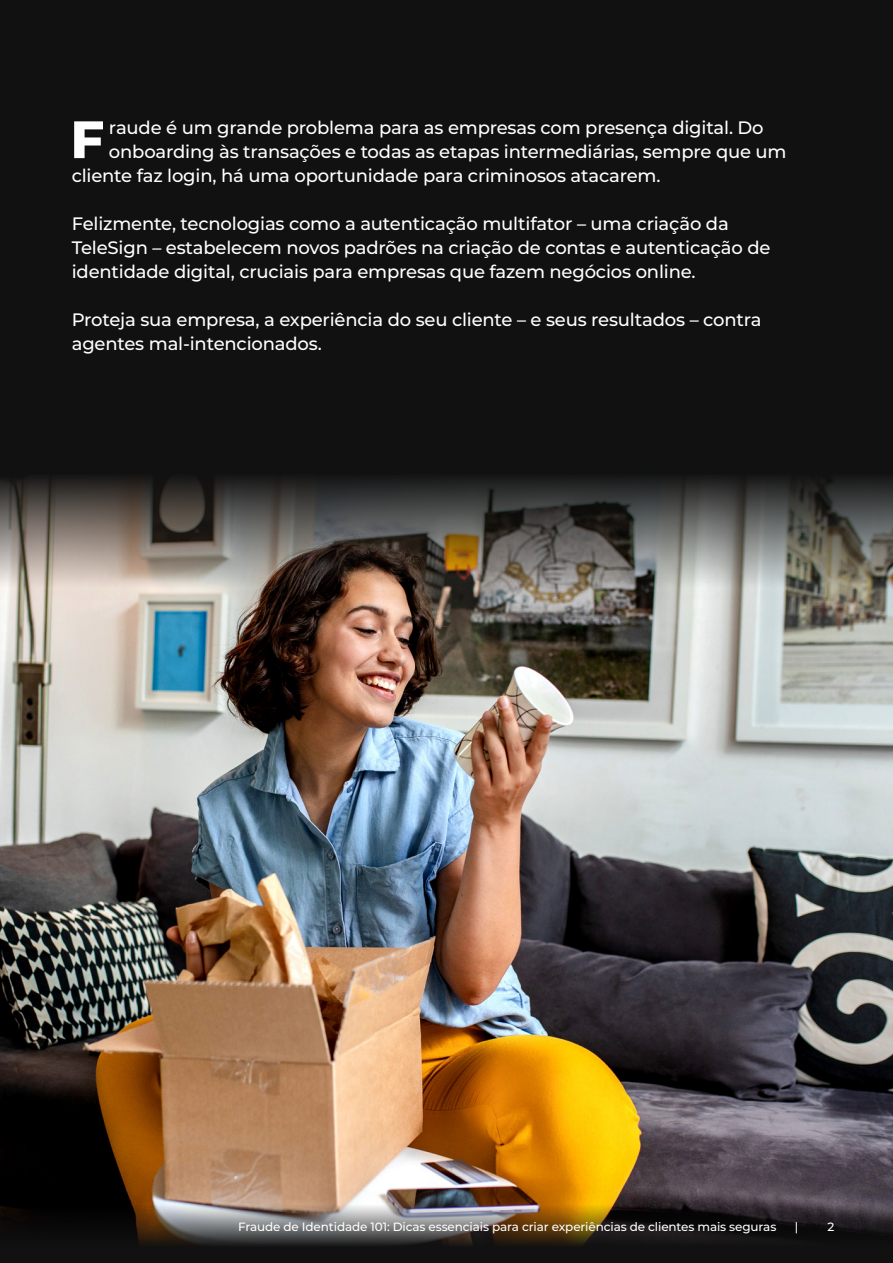
<style>
.page{position:relative;width:893px;height:1263px;background:#fff}
.page>*{position:absolute;margin:0;border:0;box-sizing:border-box;transform-origin:0 0}
.t1{font:800 52.5px "Montserrat";color:#fff}
.t2{font:500 18px/24px "Montserrat";letter-spacing:-.01em;color:#fff}
.t3{font:500 12px "Montserrat";letter-spacing:-.01em;color:#fff}
</style>
<div class="page">
<img style="left:0;top:600px;width:893px;height:590px">
<div style="left:0;top:0;width:893px;height:441px;background:#111"></div>
<img style="left:0;top:441px;width:893px;height:159px">
<img style="left:0;top:1190px;width:893px;height:73px">
<p class="t2" style="left:109px;top:115px;width:656px">raude é um grande problema para as empresas com presença digital. Do</p>
<p class="t2" style="left:109px;top:139px;width:679px">onboarding às transações e todas as etapas intermediárias, sempre que um</p>
<p class="t2" style="left:72px;top:163px;width:590px">cliente faz login, há uma oportunidade para criminosos atacarem.</p>
<p class="t2" style="left:72px;top:211px;width:700px">Felizmente, tecnologias como a autenticação multifator – uma criação da<br>TeleSign – estabelecem novos padrões na criação de contas e autenticação de identidade digital, cruciais para empresas que fazem negócios online.</p>
<p class="t2" style="left:72px;top:307px;width:691px">Proteja sua empresa, a experiência do seu cliente – e seus resultados – contra agentes mal-intencionados.</p>
<h1 class="t1" style="left:70px;top:101px;width:35px">F</h1>
<p class="t3" style="left:238px;top:1218px;width:540px">Fraude de Identidade 101: Dicas essenciais para criar experiências de clientes mais seguras</p>
<p class="t3" style="left:795px;top:1218px;width:5px">|</p>
<p class="t3" style="left:828px;top:1218px;width:8px">2</p>
</div>
